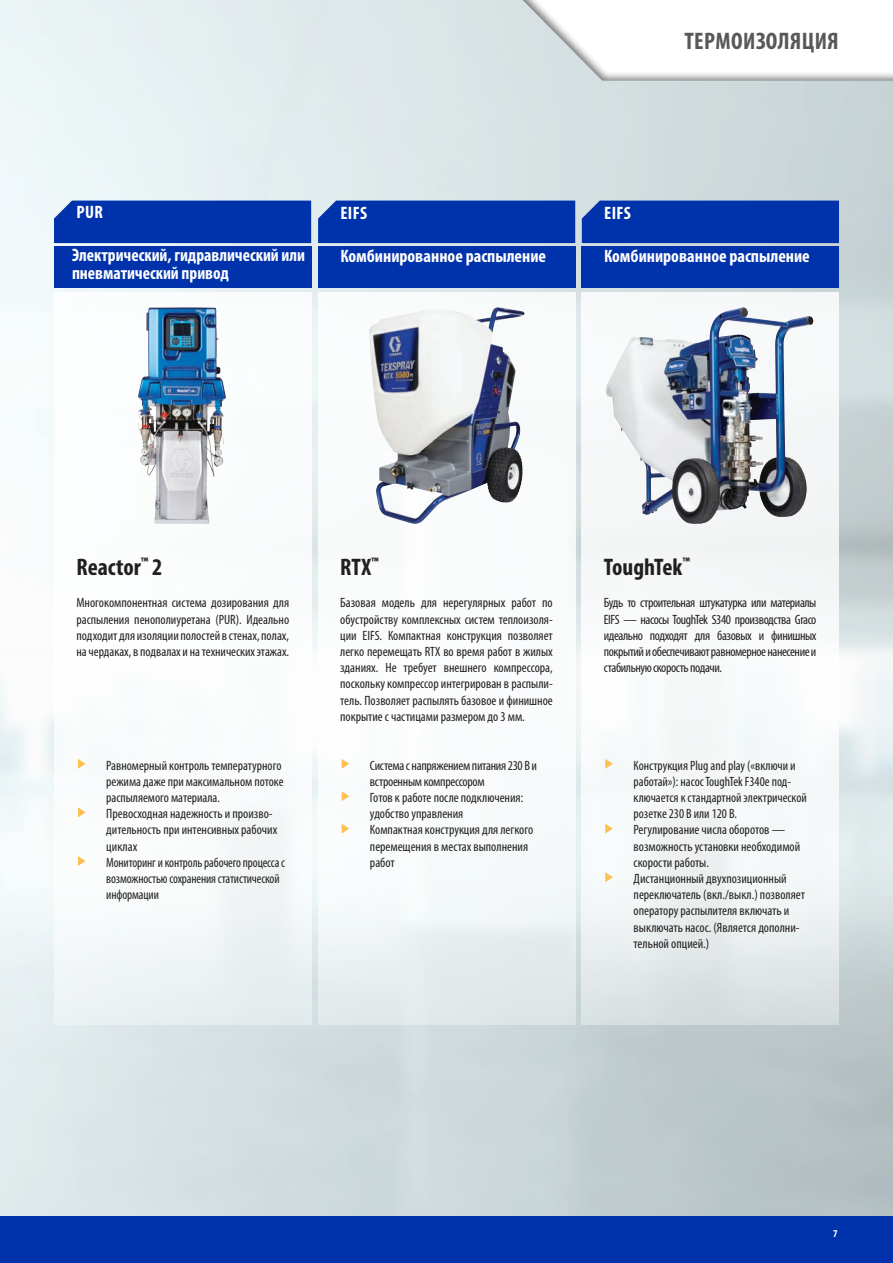
<style>
.page{position:relative;width:893px;height:1263px;background:#fff}
.page>*{position:absolute;margin:0;border:0;box-sizing:border-box;transform-origin:0 0}
.t1{font:700 condensed 24px "Myriad Pro";color:#231f20}
.t2{font:700 condensed 24px "Myriad Pro";letter-spacing:.02em;color:#57585a}
.t3{font:700 condensed 18px "Myriad Pro";color:#fff}
.t4{font:condensed 13.5px/16.2px "Myriad Pro";color:#231f20;text-align:justify}
.t5{font:700 condensed 10.5px "Myriad Pro";color:#fff}
</style>
<div class="page">
<img style="left:0;top:0;width:893px;height:1216px">
<div style="left:0;top:1216px;width:893px;height:47px;background:#0033ab"></div>
<div style="left:507px;top:0;width:386px;height:82px;background:#231f20;opacity:.6"></div>
<div style="left:318px;top:292px;width:257px;height:732px;background:linear-gradient(to right,#eff4f5,#ebf0f1)"></div>
<svg style="left:54px;top:292px;width:257px;height:732px"></svg>
<div style="left:318px;top:201px;width:257px;height:42px;background:#0033ab"></div>
<div style="left:54px;top:201px;width:257px;height:42px;background:#0033ab"></div>
<div style="left:318px;top:246px;width:257px;height:41px;background:#0033ab"></div>
<div style="left:54px;top:246px;width:257px;height:41px;background:#0033ab"></div>
<svg style="left:582px;top:292px;width:257px;height:732px;fill:#f5f7f7"></svg>
<div style="left:582px;top:201px;width:257px;height:42px;background:#0033ab"></div>
<div style="left:582px;top:246px;width:257px;height:41px;background:#0033ab"></div>
<img style="left:137px;top:307px;width:49px;height:207px">
<img style="left:369px;top:309px;width:154px;height:203px">
<img style="left:606px;top:307px;width:207px;height:206px">
<div style="left:558px;top:513px;width:303px;height:482px;background:#fff;opacity:.7"></div>
<svg style="left:605px;top:759px;width:8px;height:10px"></svg>
<svg style="left:605px;top:824px;width:8px;height:9px"></svg>
<svg style="left:605px;top:872px;width:8px;height:10px"></svg>
<div style="left:31px;top:514px;width:302px;height:433px;background:#fff"></div>
<svg style="left:78px;top:759px;width:8px;height:10px"></svg>
<svg style="left:78px;top:807px;width:8px;height:10px"></svg>
<svg style="left:78px;top:856px;width:8px;height:10px"></svg>
<div style="left:295px;top:512px;width:302px;height:400px;background:#fff"></div>
<svg style="left:342px;top:759px;width:7px;height:10px"></svg>
<svg style="left:342px;top:791px;width:7px;height:10px"></svg>
<svg style="left:342px;top:824px;width:7px;height:9px"></svg>
<h1 class="t2" style="left:684px;top:26px;width:156px">ТЕРМОИЗОЛЯЦИЯ</h1>
<h2 class="t3" style="left:76px;top:201px;width:28px">PUR</h2>
<h2 class="t3" style="left:341px;top:202px;width:28px">EIFS</h2>
<h2 class="t3" style="left:604px;top:202px;width:28px">EIFS</h2>
<h2 class="t3" style="left:72px;top:244px;width:235px">Электрический, гидравлический или</h2>
<h2 class="t3" style="left:340px;top:245px;width:207px">Комбинированное распыление</h2>
<h2 class="t3" style="left:604px;top:245px;width:207px">Комбинированное распыление</h2>
<h2 class="t3" style="left:72px;top:262px;width:158px">пневматический привод</h2>
<h1 class="t1" style="left:77px;top:552px;width:87px">Reactor<sup>™</sup> 2</h1>
<p class="t4" style="left:77px;top:595px;width:214px">Многокомпонентная система дозирования для распыления пенополиуретана (PUR). Идеально подходит для изоляции полостей в стенах, полах, на чердаках, в подвалах и на технических этажах.</p>
<p class="t4" style="left:106px;top:757px;width:180px;text-align:left">Равномерный контроль температурного режима даже при максимальном потоке распыляемого материала.<br>Превосходная надежность и произво&shy;дительность при интенсивных рабочих циклах<br>Мониторинг и контроль рабочего процесса с возможностью сохранения статистической информации</p>
<h1 class="t1" style="left:340px;top:552px;width:40px">RTX<sup>™</sup></h1>
<p class="t4" style="left:340px;top:595px;width:214px">Базовая модель для нерегулярных работ по обустройству комплексных систем теплоизоля&shy;ции EIFS. Компактная конструкция позволяет легко перемещать RTX во время работ в жилых зданиях. Не требует внешнего компрессора, поскольку компрессор интегрирован в распыли&shy;тель. Позволяет распылять базовое и финишное покрытие с частицами размером до 3 мм.</p>
<p class="t4" style="left:370px;top:757px;width:169px;text-align:left">Система с напряжением питания 230 В и встроенным компрессором<br>Готов к работе после подключения: удобство управления<br>Компактная конструкция для легкого перемещения в местах выполнения работ</p>
<h1 class="t1" style="left:604px;top:552px;width:88px">ToughTek<sup>™</sup></h1>
<p class="t4" style="left:604px;top:595px;width:214px">Будь то строительная штукатурка или материалы EIFS — насосы ToughTek S340 производства Graco идеально подходят для базовых и финишных покрытий и обеспечивают равномерное нанесение и стабильную скорость подачи.</p>
<p class="t4" style="left:634px;top:757px;width:175px;text-align:left">Конструкция Plug and play («включи и работай»): насос ToughTek F340e под&shy;ключается к стандартной электрической розетке 230 В или 120 В.<br>Регулирование числа оборотов — возможность установки необходимой скорости работы.<br>Дистанционный двухпозиционный переключатель (вкл./выкл.) позволяет оператору распылителя включать и выключать насос. (Является дополни&shy;тельной опцией.)</p>
<p class="t5" style="left:833px;top:1227px;width:6px">7</p>
</div>
